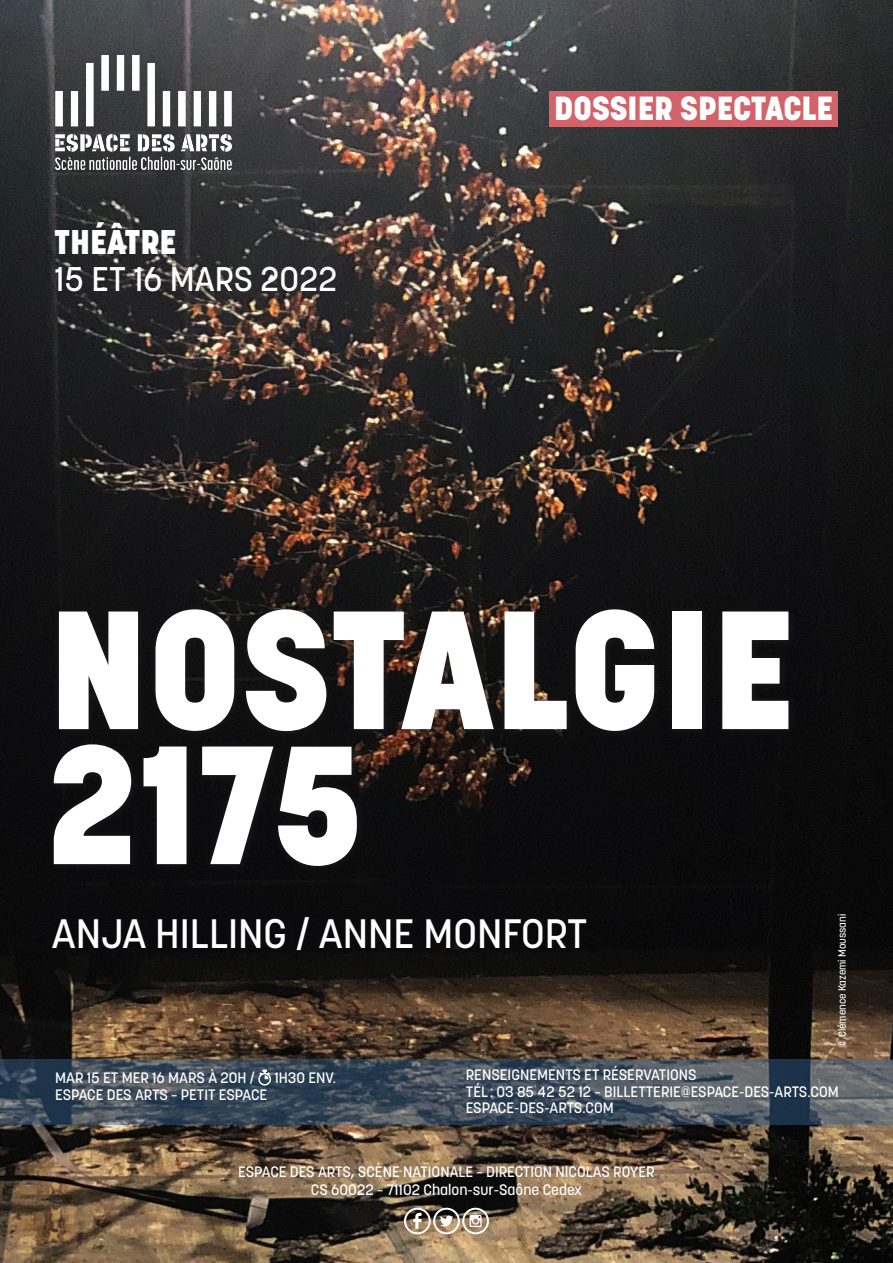
<style>
.page{position:relative;width:893px;height:1263px;background:#fff}
.page>*{position:absolute;margin:0;border:0;box-sizing:border-box;transform-origin:0 0}
.t1{font:800 166.5px/135px "Korolev";color:#fff}
.t2{font:500 40.65px "Korolev";color:#fff}
.t3{font:500 33.9px "Korolev";color:#fff}
.t4{font:800 33.9px "Korolev";color:#fff}
.t5{font:800 33.15px "Korolev";color:#fff}
.Infos{font:500 15px "Korolev";color:#fff}
.t6{font:500 10.5px "Korolev";color:#fff}
</style>
<div class="page">
<img style="left:0;top:0;width:893px;height:1263px">
<img style="left:55px;top:55px;width:176px;height:115px">
<div style="left:46px;top:602px;width:752px;height:273px;background:#231f20;opacity:.75"></div>
<svg style="left:0;top:1059px;width:893px;height:65px;background:#43505e"></svg>
<svg style="left:258px;top:1069px;width:13px;height:16px"></svg>
<svg style="left:404px;top:1207px;width:85px;height:28px"></svg>
<div style="left:549px;top:91px;width:289px;height:36px;background:#d0646a"></div>
<p class="t4" style="left:55px;top:221px;width:123px">THÉÂTRE</p>
<p class="t3" style="left:55px;top:258px;width:284px">15 ET 16 MARS 2022</p>
<p class="t5" style="left:554px;top:88px;width:280px">DOSSIER SPECTACLE</p>
<p class="t1" style="left:48px;top:603px;width:748px">NOSTALGIE<br>2175</p>
<p class="t2" style="left:52px;top:908px;width:537px">ANJA HILLING / ANNE MONFORT</p>
<p class="t6" style="left:835px;top:1046px;width:134px;rotate:-90deg">© Clémence Kazemi Moussani</p>
<p class="Infos" style="left:55px;top:1068px;width:201px">MAR 15 ET MER 16 MARS À 20H /</p>
<p class="Infos" style="left:274px;top:1068px;width:63px">1H30 ENV.</p>
<p class="Infos" style="left:55px;top:1085px;width:214px">ESPACE DES ARTS – PETIT ESPACE</p>
<p class="Infos" style="left:466px;top:1065px;width:232px">RENSEIGNEMENTS ET RÉSERVATIONS</p>
<p class="Infos" style="left:466px;top:1082px;width:374px">TÉL : 03 85 42 52 12 – BILLETTERIE@ESPACE-DES-ARTS.COM</p>
<p class="Infos" style="left:466px;top:1098px;width:149px">ESPACE-DES-ARTS.COM</p>
<p class="Infos" style="left:238px;top:1163px;width:418px">ESPACE DES ARTS, SCÈNE NATIONALE – DIRECTION NICOLAS ROYER</p>
<p class="Infos" style="left:311px;top:1181px;width:273px">CS 60022 – 71102 Chalon-sur-Saône Cedex</p>
</div>
